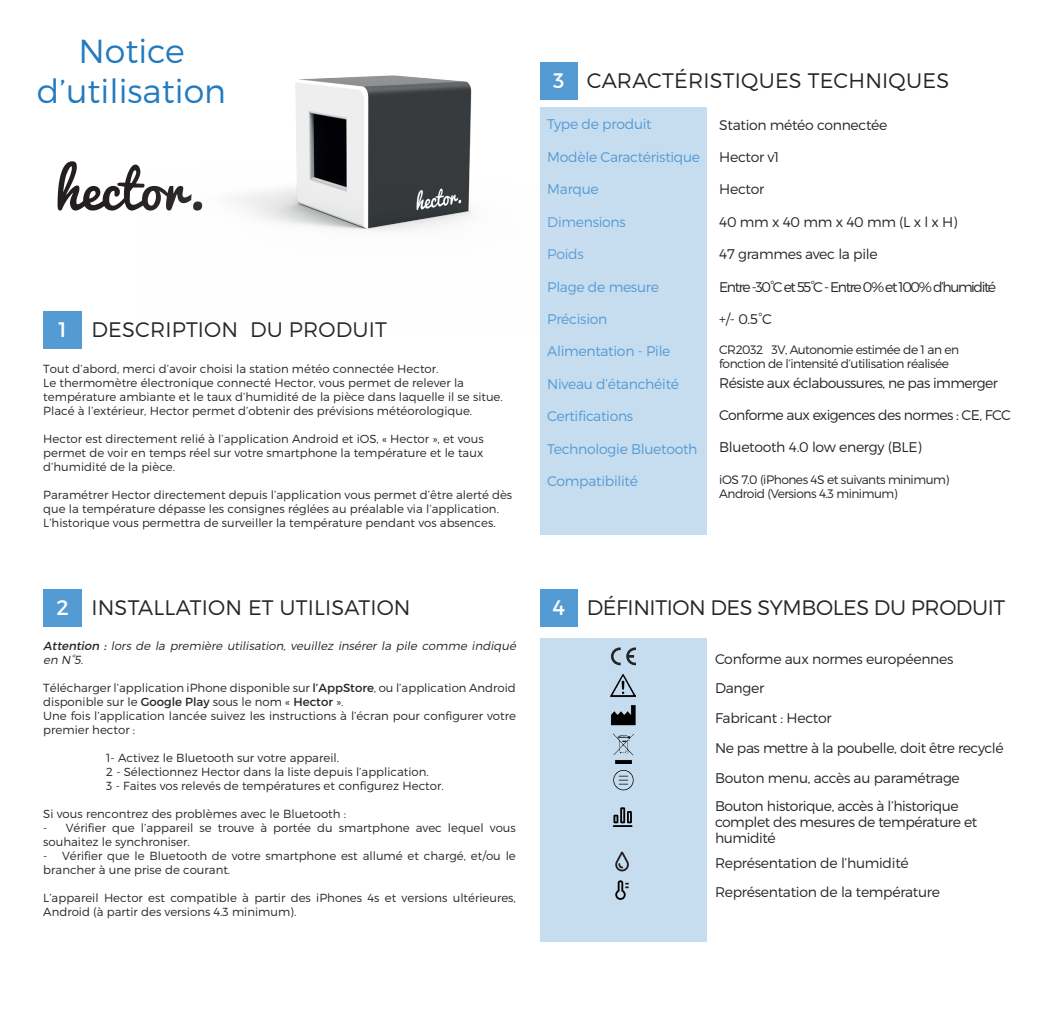
<style>
.page{position:relative;width:1042px;height:1009px;background:#fff}
.page>*{position:absolute;margin:0;border:0;box-sizing:border-box;transform-origin:0 0}
.t1{font:52.5px "Pacifico";color:#231f20}
.t2{font:300 33.25px/39.9px "Montserrat";color:#227bc0;text-align:center}
.t3{font:300 21px "Montserrat";letter-spacing:.01em;color:#242525}
.t4{font:300 21px "Montserrat";letter-spacing:-.02em;color:#242525}
.t5{font:300 14px/29.8px "Montserrat";letter-spacing:-.03em;color:#242525}
.t6{font:300 14px "Montserrat";letter-spacing:-.02em;color:#549ad3}
.t7{font:300 14px "Montserrat";letter-spacing:-.1em;color:#242525}
.t8{font:300 12.25px/14px "Montserrat";letter-spacing:-.04em;color:#242525}
.t9{font:300 11.72px/14px "Montserrat";color:#242525}
.t10{font:italic 300 11.72px/14px "Montserrat";color:#242525}
.s1{font-weight:400;color:#fff}
.s2{font-weight:400}
</style>
<div class="page">
<div style="left:43px;top:311px;width:39px;height:37px;background:#549ad3"></div>
<div style="left:43px;top:588px;width:39px;height:38px;background:#549ad3"></div>
<div style="left:540px;top:107px;width:167px;height:427px;background:#c6ddf0"></div>
<img style="left:234px;top:62px;width:344px;height:169px">
<div style="left:540px;top:638px;width:167px;height:304px;background:#c6ddf0"></div>
<div style="left:540px;top:588px;width:37px;height:38px;background:#549ad3"></div>
<img style="left:610px;top:674px;width:26px;height:23px">
<img style="left:611px;top:705px;width:25px;height:21px">
<svg style="left:611px;top:647px;width:25px;height:18px"></svg>
<img style="left:613px;top:733px;width:20px;height:30px">
<svg style="left:615px;top:851px;width:14px;height:20px"></svg>
<div style="left:620px;top:807px;width:5px;height:16px;background:#000001"></div>
<svg style="left:613px;top:809px;width:19px;height:17px"></svg>
<svg style="left:615px;top:880px;width:14px;height:19px"></svg>
<svg style="left:613px;top:770px;width:20px;height:20px"></svg>
<h2 class="t2" style="left:37px;top:31px;width:191px">Notice d’utilisation</h2>
<h1 class="t1" style="left:55px;top:162px;width:150px">hector.</h1>
<h3 class="t3" style="left:59px;top:316px;width:330px"><span class="s1">1</span> DESCRIPTION DU PRODUIT</h3>
<p class="t9" style="left:43px;top:361px;width:461px">Tout d’abord, merci d’avoir choisi la station météo connectée Hector.<br>Le thermomètre électronique connecté Hector, vous permet de relever la température ambiante et le taux d’humidité de la pièce dans laquelle il se situe.<br>Placé à l’extérieur, Hector permet d’obtenir des prévisions météorologique.</p>
<p class="t9" style="left:43px;top:431px;width:442px;text-align:justify">Hector est directement relié à l’application Android et iOS, « Hector », et vous permet de voir en temps réel sur votre smartphone la température et le taux d’humidité de la pièce.</p>
<p class="t9" style="left:43px;top:487px;width:470px">Paramétrer Hector directement depuis l’application vous permet d’être alerté dès que la température dépasse les consignes réglées au préalable via l’application.<br>L’historique vous permettra de surveiller la température pendant vos absences.</p>
<h3 class="t3" style="left:56px;top:594px;width:356px"><span class="s1">2</span> INSTALLATION ET UTILISATION</h3>
<p class="t10" style="left:43px;top:638px;width:476px"><span class="s2">Attention :</span> lors de la première utilisation, veuillez insérer la pile comme indiqué en N°5.</p>
<p class="t9" style="left:43px;top:680px;width:474px">Télécharger l’application iPhone disponible sur <span class="s2">l’AppStore</span>, ou l’application Android disponible sur le <span class="s2">Google Play</span> sous le nom « <span class="s2">Hector</span> ».<br>Une fois l’application lancée suivez les instructions à l’écran pour configurer votre premier hector :</p>
<p class="t9" style="left:106px;top:750px;width:339px">1- Activez le Bluetooth sur votre appareil.<br>2 - Sélectionnez Hector dans la liste depuis l’application.<br>3 - Faites vos relevés de températures et configurez Hector.</p>
<p class="t9" style="left:43px;top:806px;width:304px">Si vous rencontrez des problèmes avec le Bluetooth :</p>
<p class="t9" style="left:43px;top:820px;width:474px">- Vérifier que l’appareil se trouve à portée du smartphone avec lequel vous souhaitez le synchroniser.</p>
<p class="t9" style="left:43px;top:848px;width:474px">- Vérifier que le Bluetooth de votre smartphone est allumé et chargé, et/ou le brancher à une prise de courant.</p>
<p class="t9" style="left:43px;top:890px;width:474px">L’appareil Hector est compatible à partir des iPhones 4s et versions ultérieures,<br>Android (à partir des versions 4.3 minimum).</p>
<h3 class="t3" style="left:553px;top:68px;width:398px"><span class="s1">3</span> CARACTÉRISTIQUES TECHNIQUES</h3>
<p class="t6" style="left:547px;top:116px;width:106px">Type de produit</p>
<p class="t6" style="left:547px;top:148px;width:154px">Modèle Caractéristique</p>
<p class="t6" style="left:547px;top:181px;width:53px">Marque</p>
<p class="t6" style="left:547px;top:213px;width:80px">Dimensions</p>
<p class="t6" style="left:547px;top:245px;width:38px">Poids</p>
<p class="t6" style="left:547px;top:278px;width:113px">Plage de mesure</p>
<p class="t6" style="left:547px;top:310px;width:62px">Précision</p>
<p class="t6" style="left:547px;top:343px;width:125px">Alimentation - Pile</p>
<p class="t6" style="left:547px;top:375px;width:133px">Niveau d’étanchéité</p>
<p class="t6" style="left:547px;top:407px;width:88px">Certifications</p>
<p class="t6" style="left:547px;top:440px;width:152px">Technologie Bluetooth</p>
<p class="t6" style="left:547px;top:472px;width:92px">Compatibilité</p>
<p class="t5" style="left:719px;top:109px;width:170px">Station météo connectée</p>
<p class="t5" style="left:719px;top:142px;width:62px">Hector v1</p>
<p class="t5" style="left:719px;top:174px;width:47px">Hector</p>
<p class="t5" style="left:719px;top:207px;width:240px">40 mm x 40 mm x 40 mm (L x l x H)</p>
<p class="t5" style="left:719px;top:239px;width:160px">47 grammes avec la pile</p>
<p class="t7" style="left:719px;top:278px;width:278px">Entre -30°C et 55°C - Entre 0% et 100% d’humidité</p>
<p class="t5" style="left:719px;top:304px;width:54px">+/- 0.5°C</p>
<p class="t8" style="left:719px;top:342px;width:242px">CR2032 3V, Autonomie estimée de 1 an en fonction de l’intensité d’utilisation réalisée</p>
<p class="t5" style="left:719px;top:367px;width:280px">Résiste aux éclaboussures, ne pas immerger</p>
<p class="t5" style="left:719px;top:399px;width:293px">Conforme aux exigences des normes : CE, FCC</p>
<p class="t5" style="left:719px;top:432px;width:204px">Bluetooth 4.0 low energy (BLE)</p>
<p class="t8" style="left:719px;top:472px;width:232px">iOS 7.0 (iPhones 4S et suivants minimum)<br>Android (Versions 4.3 minimum)</p>
<h3 class="t4" style="left:552px;top:594px;width:454px"><span class="s1">4</span> DÉFINITION DES SYMBOLES DU PRODUIT</h3>
<p class="t5" style="left:715px;top:643px;width:290px">Conforme aux normes européennes<br>Danger<br>Fabricant : Hector<br>Ne pas mettre à la poubelle, doit être recyclé<br>Bouton menu, accès au paramétrage</p>
<p class="t5" style="left:715px;top:797px;width:264px;line-height:15.8px">Bouton historique, accès à l’historique complet des mesures de température et humidité</p>
<p class="t5" style="left:715px;top:847px;width:226px">Représentation de l’humidité<br>Représentation de la température</p>
</div>
